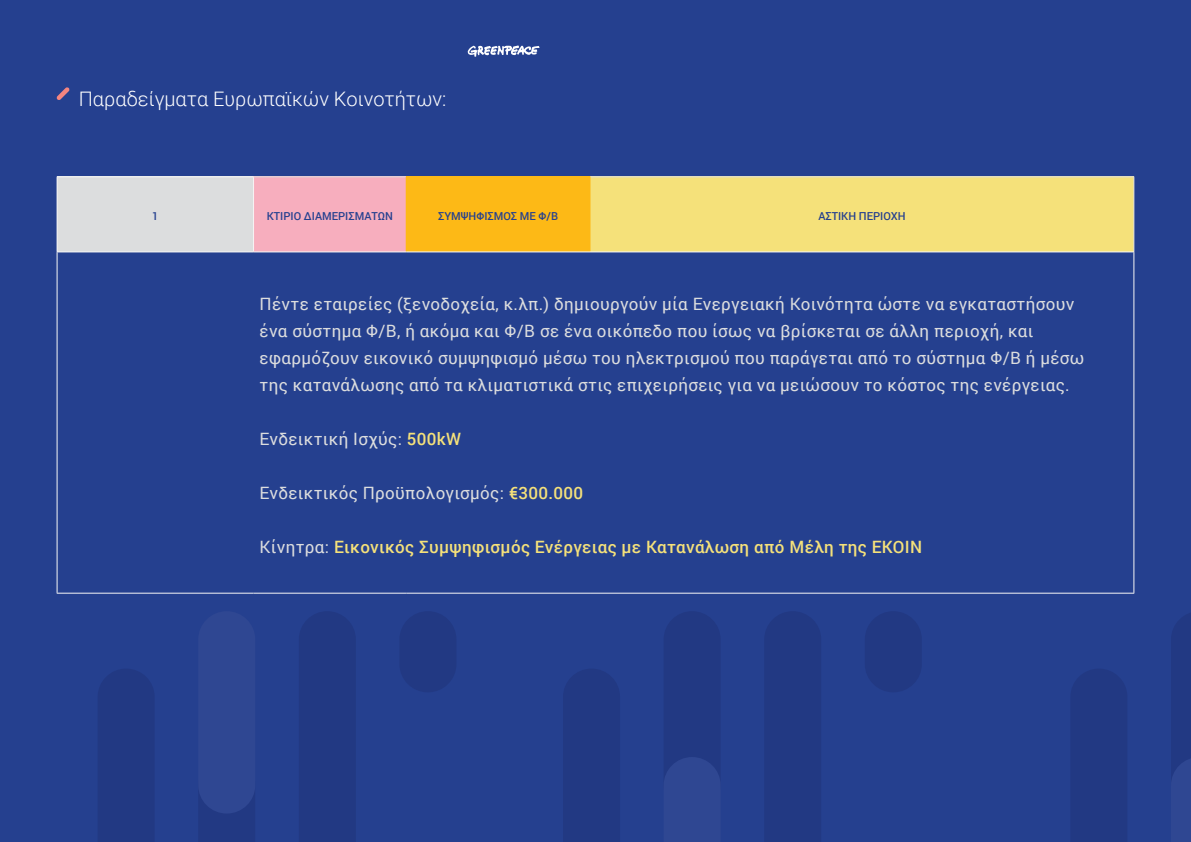
<style>
.page{position:relative;width:1191px;height:842px;background:#25408f}
.page>*{position:absolute;margin:0;border:0;box-sizing:border-box;transform-origin:0 0}
.t1{font:300 20px "Roboto";color:#fff}
.t2{font:17px/27px "Roboto";letter-spacing:.02em;color:#dcddde}
.t3{font:500 17px "Roboto";letter-spacing:.02em;color:#f5e17a}
.t4{font:500 11px "Roboto";color:#25408f}
.s1{font-weight:500;color:#f5e17a}
.s2{font-weight:400;color:#dcddde}
</style>
<div class="page">
<div style="left:199px;top:793px;width:56px;height:49px;background:#223983"></div>
<div style="left:98px;top:669px;width:56px;height:173px;background:#223983"></div>
<div style="left:299px;top:612px;width:57px;height:230px;background:#223983"></div>
<div style="left:399px;top:611px;width:57px;height:81px;background:#223983;border-radius:28px"></div>
<div style="left:198px;top:611px;width:57px;height:202px;background:#2f4792;border-radius:28px"></div>
<div style="left:663px;top:611px;width:57px;height:202px;background:#223983;border-radius:28px"></div>
<div style="left:864px;top:611px;width:57px;height:81px;background:#223983;border-radius:28px"></div>
<div style="left:765px;top:612px;width:56px;height:230px;background:#223983"></div>
<div style="left:563px;top:669px;width:57px;height:173px;background:#223983"></div>
<svg style="left:663px;top:757px;width:57px;height:56px"></svg>
<div style="left:1071px;top:669px;width:56px;height:173px;background:#223983"></div>
<svg style="left:1171px;top:613px;width:20px;height:166px"></svg>
<div style="left:57px;top:177px;width:196px;height:75px;background:#dcddde"></div>
<div style="left:253px;top:177px;width:153px;height:75px;background:#f7aebe"></div>
<div style="left:406px;top:177px;width:184px;height:75px;background:#fdb916"></div>
<div style="left:590px;top:177px;width:543px;height:75px;background:#f5e17a"></div>
<hr style="left:254px;top:176px;width:152px;height:1px;background:#dcddde">
<hr style="left:590px;top:176px;width:544px;height:1px;background:#dcddde">
<hr style="left:1133px;top:177px;width:1px;height:75px;background:#dcddde">
<hr style="left:406px;top:176px;width:184px;height:1px;background:#fdb916">
<hr style="left:57px;top:176px;width:197px;height:1px;background:#f6f6f6">
<hr style="left:57px;top:177px;width:1px;height:75px;background:#f6f6f6">
<hr style="left:253px;top:177px;width:1px;height:75px;background:#f6f6f6">
<hr style="left:57px;top:252px;width:196px;height:1px;background:#f6f6f6">
<hr style="left:57px;top:252px;width:1px;height:341px;background:#f6f6f6">
<hr style="left:253px;top:252px;width:153px;height:1px;background:#f6f6f6">
<hr style="left:406px;top:252px;width:184px;height:1px;background:#f6f6f6">
<hr style="left:590px;top:252px;width:544px;height:1px;background:#f6f6f6">
<hr style="left:1133px;top:252px;width:1px;height:341px;background:#f6f6f6">
<hr style="left:57px;top:593px;width:196px;height:1px;background:#f6f6f6">
<hr style="left:253px;top:593px;width:153px;height:1px;background:#f6f6f6">
<hr style="left:406px;top:593px;width:184px;height:1px;background:#f6f6f6">
<hr style="left:590px;top:593px;width:544px;height:1px;background:#f6f6f6">
<svg style="left:468px;top:45px;width:71px;height:12px"></svg>
<svg style="left:56px;top:87px;width:14px;height:13px"></svg>
<p class="t1" style="left:79px;top:85px;width:369px">Παραδείγματα Ευρωπαϊκών Κοινοτήτων:</p>
<p class="t4" style="left:152px;top:208px;width:8px">1</p>
<p class="t4" style="left:267px;top:208px;width:128px">ΚΤΙΡΙΟ ΔΙΑΜΕΡΙΣΜΑΤΩΝ</p>
<p class="t4" style="left:438px;top:208px;width:121px">ΣΥΜΨΗΦΙΣΜΟΣ ΜΕ Φ/Β</p>
<p class="t4" style="left:818px;top:208px;width:89px">ΑΣΤΙΚΗ ΠΕΡΙΟΧΗ</p>
<p class="t2" style="left:259px;top:290px;width:826px">Πέντε εταιρείες (ξενοδοχεία, κ.λπ.) δημιουργούν μία Ενεργειακή Κοινότητα ώστε να εγκαταστήσουν ένα σύστημα Φ/Β, ή ακόμα και Φ/Β σε ένα οικόπεδο που ίσως να βρίσκεται σε άλλη περιοχή, και εφαρμόζουν εικονικό συμψηφισμό μέσω του ηλεκτρισμού που παράγεται από το σύστημα Φ/Β ή μέσω της κατανάλωσης από τα κλιματιστικά στις επιχειρήσεις για να μειώσουν το κόστος της ενέργειας.</p>
<p class="t2" style="left:259px;top:425px;width:203px">Ενδεικτική Ισχύς: <span class="s1">500kW</span></p>
<p class="t2" style="left:259px;top:479px;width:325px">Ενδεικτικός Προϋπολογισμός: <span class="s1">€300.000</span></p>
<p class="t3" style="left:259px;top:535px;width:664px"><span class="s2">Κίνητρα:</span> Εικονικός Συμψηφισμός Ενέργειας με Κατανάλωση από Μέλη της ΕΚΟΙΝ</p>
</div>
